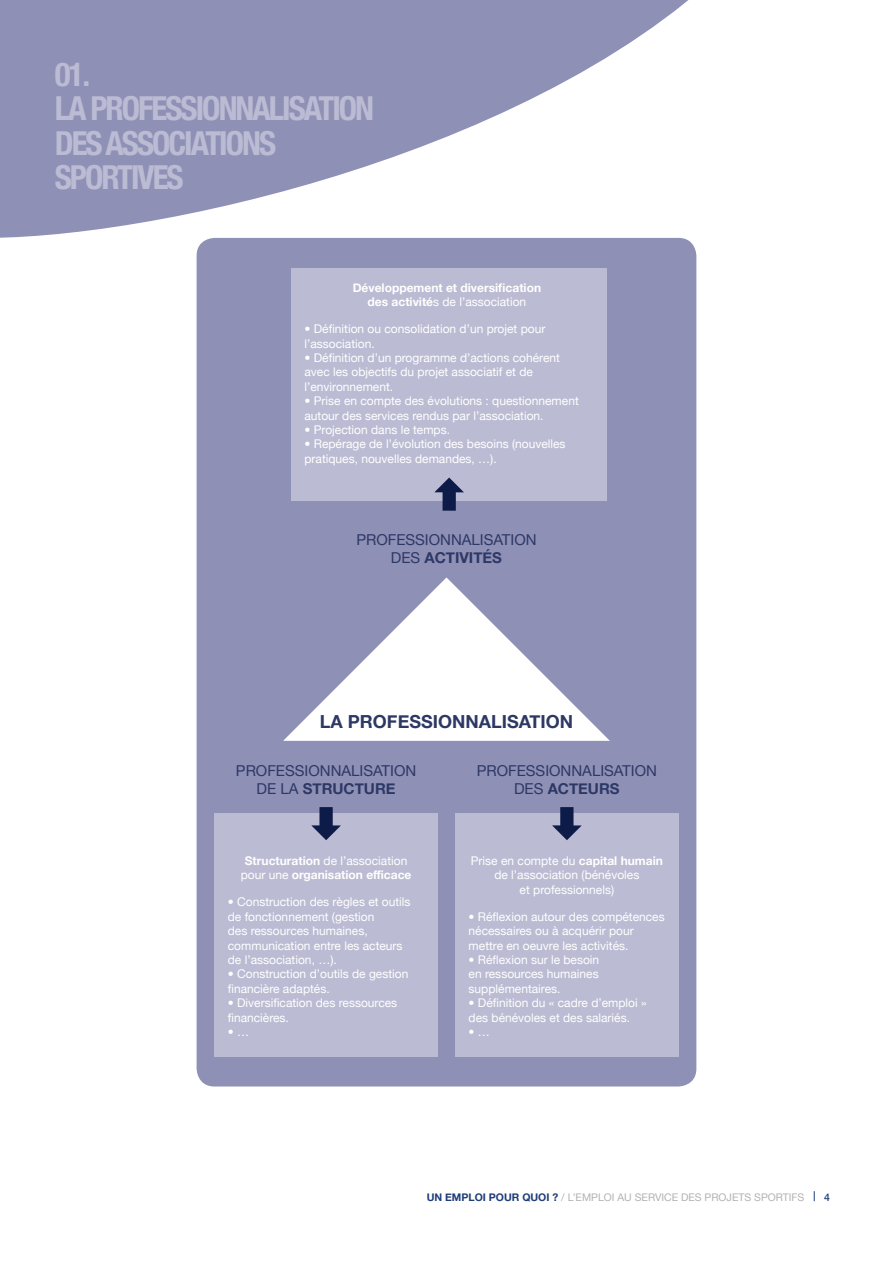
<style>
.page{position:relative;width:893px;height:1263px;background:#fff}
.page>*{position:absolute;margin:0;border:0;box-sizing:border-box;transform-origin:0 0}
.t1{font:700 condensed 33px/34.5px "Helvetica Neue";letter-spacing:-.06em;color:#bbbbd3}
.t2{font:700 18px "Helvetica Neue";color:#2d3865}
.t3{font:15px/18px "Helvetica Neue";color:#2d3865;text-align:center}
.t4{font:12px/14.4px "Helvetica Neue";color:#fff}
.t5{font:700 12px/14.4px "Helvetica Neue";color:#fff;text-align:center}
.t6{font:10.5px "Helvetica Neue";color:#b3b2b2}
.t7{font:500 10.5px "Helvetica Neue";color:#1f3d78}
.s1{font-weight:400}
.s2{font-weight:700}
.s3{font-weight:700;color:#1f3d78}
</style>
<div class="page">
<svg style="left:0;top:0;width:695px;height:248px;fill:#8e90b6"></svg>
<div style="left:197px;top:238px;width:499px;height:848px;background:#8e90b6;border-radius:18px"></div>
<svg style="left:283px;top:577px;width:327px;height:164px"></svg>
<div style="left:291px;top:268px;width:316px;height:233px;background:#bbbbd3"></div>
<div style="left:215px;top:813px;width:223px;height:243px;background:#bbbbd3"></div>
<div style="left:455px;top:813px;width:223px;height:243px;background:#bbbbd3"></div>
<svg style="left:311px;top:807px;width:30px;height:33px"></svg>
<svg style="left:552px;top:807px;width:30px;height:33px"></svg>
<svg style="left:434px;top:477px;width:30px;height:34px"></svg>
<h1 class="t1" style="left:55px;top:54px;width:321px">01.<br>LA PROFESSIONNALISATION<br>DES ASSOCIATIONS<br>SPORTIVES</h1>
<p class="t5" style="left:353px;top:280px;width:190px">Développement et diversification des activité<span class="s1">s de l’association</span></p>
<p class="t4" style="left:304px;top:321px;width:242px">• Définition ou consolidation d’un projet pour l’association.</p>
<p class="t4" style="left:304px;top:350px;width:257px">• Définition d’un programme d’actions cohérent avec les objectifs du projet associatif et de l’environnement.</p>
<p class="t4" style="left:304px;top:393px;width:276px">• Prise en compte des évolutions : questionnement autour des services rendus par l’association.</p>
<p class="t4" style="left:304px;top:422px;width:147px">• Projection dans le temps.</p>
<p class="t4" style="left:304px;top:436px;width:263px">• Repérage de l’évolution des besoins (nouvelles pratiques, nouvelles demandes, …).</p>
<p class="t3" style="left:356px;top:529px;width:182px">PROFESSIONNALISATION<br>DES <span class="s2">ACTIVITÉS</span></p>
<h2 class="t2" style="left:320px;top:705px;width:255px">LA PROFESSIONNALISATION</h2>
<p class="t3" style="left:236px;top:760px;width:182px">PROFESSIONNALISATION<br>DE LA <span class="s2">STRUCTURE</span></p>
<p class="t3" style="left:477px;top:760px;width:182px">PROFESSIONNALISATION<br>DES <span class="s2">ACTEURS</span></p>
<p class="t5" style="left:241px;top:853px;width:172px">Structuration <span class="s1">de l’association pour une</span> organisation efficace</p>
<p class="t4" style="left:228px;top:894px;width:184px">• Construction des règles et outils de fonctionnement (gestion<br>des ressources humaines, communication entre les acteurs de l’association, …).</p>
<p class="t4" style="left:228px;top:966px;width:182px">• Construction d’outils de gestion financière adaptés.</p>
<p class="t4" style="left:228px;top:995px;width:171px">• Diversification des ressources financières.</p>
<p class="t4" style="left:228px;top:1024px;width:23px">• …</p>
<p class="t4" style="left:471px;top:853px;width:193px;text-align:center">Prise en compte du <span class="s2">capital humain </span>de l’association (bénévoles<br>et professionnels)</p>
<p class="t4" style="left:469px;top:908px;width:198px">• Réflexion autour des compétences nécessaires ou à acquérir pour mettre en oeuvre les activités.</p>
<p class="t4" style="left:469px;top:952px;width:132px;text-align:justify">• Réflexion sur le besoin en ressources humaines supplémentaires.</p>
<p class="t4" style="left:469px;top:995px;width:180px">• Définition du « cadre d’emploi » des bénévoles et des salariés.</p>
<p class="t4" style="left:469px;top:1024px;width:23px">• …</p>
<p class="t6" style="left:427px;top:1188px;width:379px"><span class="s3">UN EMPLOI POUR QUOI ?</span> / L’EMPLOI AU SERVICE DES PROJETS SPORTIFS</p>
<p class="t7" style="left:824px;top:1189px;width:7px">4</p>
</div>
